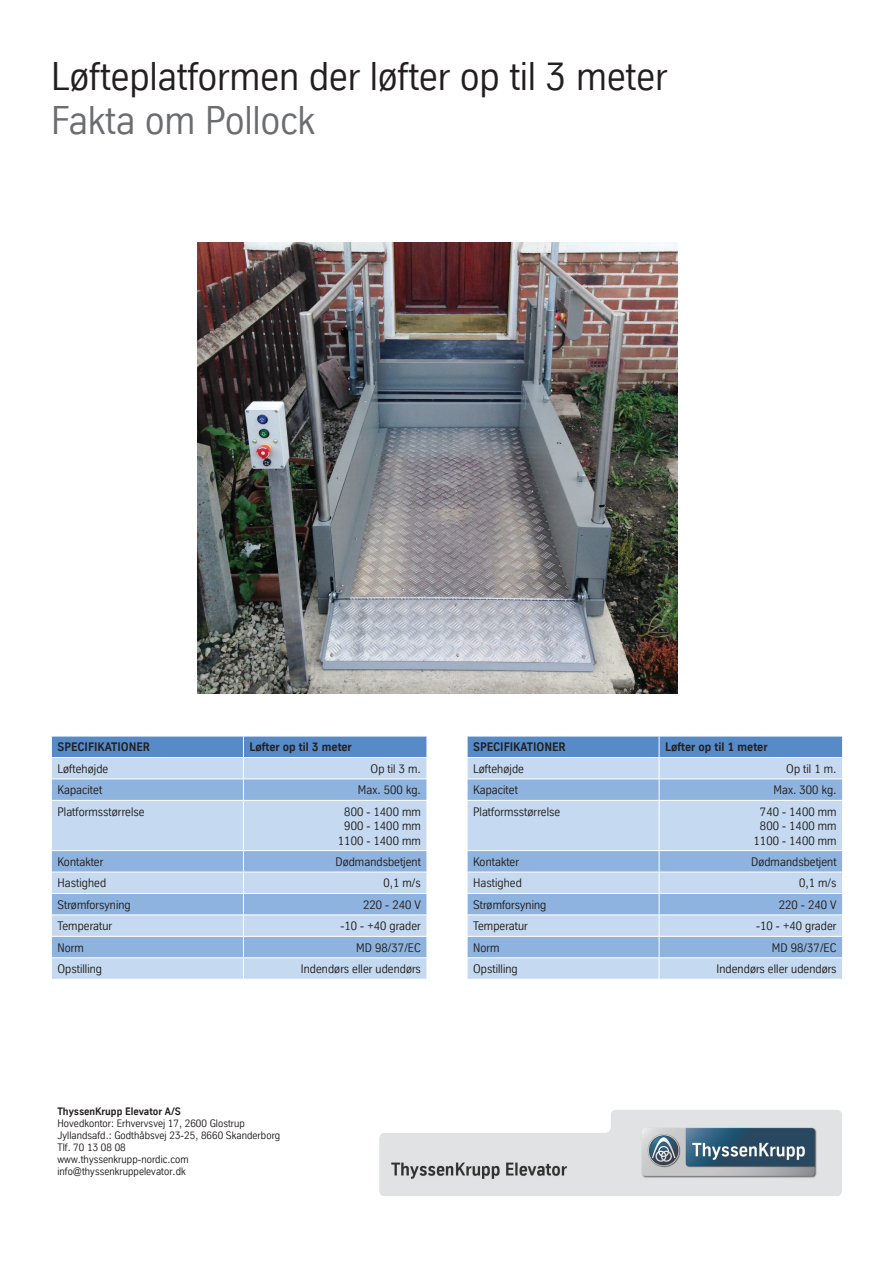
<style>
.page{position:relative;width:893px;height:1263px;background:#fff}
.page>*{position:absolute;margin:0;border:0;box-sizing:border-box;transform-origin:0 0}
.t1{font:39px "TK Type";color:#231f20}
.t2{font:39px "TK Type";color:#6c6d70}
.t3{font:12px/14.4px "TK Type";color:#231f20;text-align:center}
.t4{font:700 12px "TK Type";color:#231f20}
.t5{font:700 12px "TK Type";color:#231f20}
.t6{font:10.5px/12px "TK Type";color:#231f20}
.t7{font:700 10.5px "TK Type";color:#231f20}
</style>
<div class="page">
<svg style="left:52px;top:958px;width:375px;height:21px;background:#c6dbf0"></svg>
<svg style="left:52px;top:801px;width:375px;height:156px;background:#afcae8"></svg>
<svg style="left:51px;top:736px;width:376px;height:64px;background:#91b5dd"></svg>
<hr style="left:243px;top:801px;width:1px;height:49px;background:#fff">
<hr style="left:51px;top:850px;width:192px;height:1px;background:#fff">
<hr style="left:243px;top:872px;width:184px;height:1px;background:#fff">
<hr style="left:51px;top:893px;width:192px;height:1px;background:#fff">
<hr style="left:243px;top:893px;width:184px;height:1px;background:#fff">
<hr style="left:51px;top:936px;width:192px;height:1px;background:#fff">
<hr style="left:243px;top:936px;width:184px;height:1px;background:#fff">
<svg style="left:243px;top:851px;width:1px;height:128px"></svg>
<hr style="left:51px;top:778px;width:192px;height:1px;background:#fff">
<hr style="left:243px;top:778px;width:184px;height:1px;background:#fff">
<hr style="left:243px;top:850px;width:184px;height:1px;background:#fff">
<hr style="left:51px;top:872px;width:192px;height:1px;background:#fff">
<hr style="left:51px;top:914px;width:192px;height:1px;background:#fff">
<hr style="left:243px;top:914px;width:184px;height:1px;background:#fff">
<hr style="left:243px;top:957px;width:184px;height:1px;background:#fff">
<img style="left:379px;top:1110px;width:463px;height:86px">
<svg style="left:468px;top:958px;width:374px;height:21px;background:#c6daf0"></svg>
<svg style="left:468px;top:801px;width:374px;height:156px;background:#afcae8"></svg>
<svg style="left:467px;top:736px;width:376px;height:64px;background:#91b5dd"></svg>
<hr style="left:659px;top:801px;width:1px;height:49px;background:#fff">
<hr style="left:467px;top:850px;width:192px;height:1px;background:#fff">
<hr style="left:659px;top:872px;width:184px;height:1px;background:#fff">
<hr style="left:467px;top:893px;width:192px;height:1px;background:#fff">
<hr style="left:659px;top:893px;width:184px;height:1px;background:#fff">
<hr style="left:467px;top:936px;width:192px;height:1px;background:#fff">
<hr style="left:659px;top:936px;width:184px;height:1px;background:#fff">
<svg style="left:467px;top:851px;width:1px;height:128px"></svg>
<svg style="left:659px;top:851px;width:1px;height:128px"></svg>
<svg style="left:842px;top:851px;width:1px;height:106px"></svg>
<hr style="left:467px;top:778px;width:192px;height:1px;background:#fff">
<hr style="left:659px;top:778px;width:184px;height:1px;background:#fff">
<hr style="left:659px;top:850px;width:184px;height:1px;background:#fff">
<hr style="left:467px;top:872px;width:192px;height:1px;background:#fff">
<hr style="left:467px;top:914px;width:192px;height:1px;background:#fff">
<hr style="left:659px;top:914px;width:184px;height:1px;background:#fff">
<hr style="left:467px;top:957px;width:192px;height:1px;background:#fff">
<hr style="left:659px;top:957px;width:184px;height:1px;background:#fff">
<img style="left:198px;top:242px;width:479px;height:451px">
<h1 class="t1" style="left:51px;top:56px;width:618px">Løfteplatformen der løfter op til 3 meter</h1>
<h1 class="t2" style="left:51px;top:99px;width:266px">Fakta om Pollock</h1>
<p class="t5" style="left:57px;top:741px;width:94px">SPECIFIKATIONER</p>
<p class="t4" style="left:249px;top:741px;width:104px">Løfter op til 3 meter</p>
<p class="t3" style="left:57px;top:762px;width:52px">Løftehøjde</p>
<p class="t3" style="left:371px;top:762px;width:52px">Op til 3 m.</p>
<p class="t3" style="left:57px;top:783px;width:46px">Kapacitet</p>
<p class="t3" style="left:358px;top:783px;width:65px">Max. 500 kg.</p>
<p class="t3" style="left:57px;top:804px;width:89px">Platformsstørrelse</p>
<p class="t3" style="left:338px;top:804px;width:85px">800 - 1400 mm<br>900 - 1400 mm<br>1100 - 1400 mm</p>
<p class="t3" style="left:57px;top:855px;width:48px">Kontakter</p>
<p class="t3" style="left:335px;top:855px;width:87px">Dødmandsbetjent</p>
<p class="t3" style="left:57px;top:876px;width:50px">Hastighed</p>
<p class="t3" style="left:383px;top:876px;width:39px">0,1 m/s</p>
<p class="t3" style="left:57px;top:898px;width:75px">Strømforsyning</p>
<p class="t3" style="left:363px;top:898px;width:59px">220 - 240 V</p>
<p class="t3" style="left:57px;top:919px;width:56px">Temperatur</p>
<p class="t3" style="left:340px;top:919px;width:82px">-10 - +40 grader</p>
<p class="t3" style="left:57px;top:940px;width:28px">Norm</p>
<p class="t3" style="left:356px;top:940px;width:66px">MD 98/37/EC</p>
<p class="t3" style="left:57px;top:962px;width:46px">Opstilling</p>
<p class="t3" style="left:301px;top:962px;width:122px">Indendørs eller udendørs</p>
<p class="t5" style="left:473px;top:741px;width:94px">SPECIFIKATIONER</p>
<p class="t4" style="left:665px;top:741px;width:104px">Løfter op til 1 meter</p>
<p class="t3" style="left:473px;top:762px;width:52px">Løftehøjde</p>
<p class="t3" style="left:786px;top:762px;width:52px">Op til 1 m.</p>
<p class="t3" style="left:473px;top:783px;width:46px">Kapacitet</p>
<p class="t3" style="left:773px;top:783px;width:65px">Max. 300 kg.</p>
<p class="t3" style="left:473px;top:804px;width:89px">Platformsstørrelse</p>
<p class="t3" style="left:754px;top:804px;width:85px">740 - 1400 mm<br>800 - 1400 mm<br>1100 - 1400 mm</p>
<p class="t3" style="left:473px;top:855px;width:48px">Kontakter</p>
<p class="t3" style="left:751px;top:855px;width:87px">Dødmandsbetjent</p>
<p class="t3" style="left:473px;top:876px;width:50px">Hastighed</p>
<p class="t3" style="left:799px;top:876px;width:39px">0,1 m/s</p>
<p class="t3" style="left:473px;top:898px;width:75px">Strømforsyning</p>
<p class="t3" style="left:779px;top:898px;width:59px">220 - 240 V</p>
<p class="t3" style="left:473px;top:919px;width:56px">Temperatur</p>
<p class="t3" style="left:756px;top:919px;width:82px">-10 - +40 grader</p>
<p class="t3" style="left:473px;top:940px;width:28px">Norm</p>
<p class="t3" style="left:772px;top:940px;width:66px">MD 98/37/EC</p>
<p class="t3" style="left:473px;top:962px;width:46px">Opstilling</p>
<p class="t3" style="left:717px;top:962px;width:122px">Indendørs eller udendørs</p>
<p class="t7" style="left:57px;top:1106px;width:125px">ThyssenKrupp Elevator A/S</p>
<p class="t6" style="left:57px;top:1117px;width:224px">Hovedkontor: Erhvervsvej 17, 2600 Glostrup Jyllandsafd.: Godthåbsvej 23-25, 8660 Skanderborg Tlf. 70 13 08 08<br>www.thyssenkrupp-nordic.com info@thyssenkruppelevator.dk</p>
</div>
